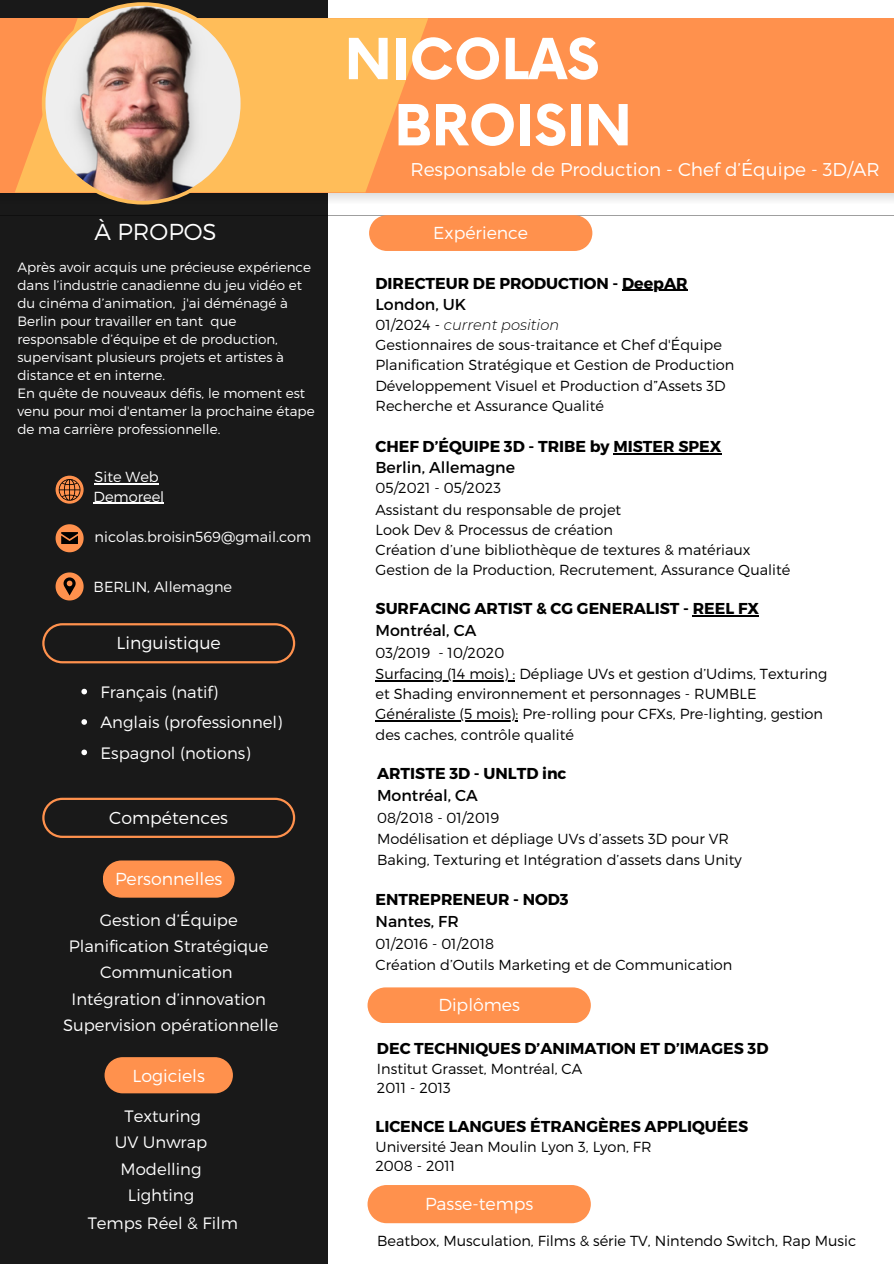
<style>
.page{position:relative;width:894px;height:1264px;background:#fff}
.page>*{position:absolute;margin:0;border:0;box-sizing:border-box;transform-origin:0 0}
.t1{font:700 55.05px "Now";color:#fff}
.t2{font:300 23.1px "Montserrat";color:#fff}
.t3{font:300 18.45px "Montserrat";color:#fff}
.t4{font:300 17.4px "Montserrat";color:#fff}
.t5{font:300 16.5px "Montserrat";color:#fff}
.t6{font:700 15.75px/21.3px "Montserrat";color:#010101}
.t7{font:15.75px "Montserrat";color:#010101}
.t8{font:300 14.55px/20.2px "Montserrat";color:#010101}
.t9{font:300 14.55px "Montserrat";color:#fff}
.t10{font:italic 300 14.55px "Montserrat";color:#010101}
.t11{font:300 13.5px/18px "Montserrat";color:#fff}
.s1{font-style:normal}
.s2{font-weight:400}
</style>
<div class="page">
<div style="left:0;top:0;width:328px;height:1263px;background:#191919"></div>
<svg style="left:56px;top:475px;width:28px;height:28px"></svg>
<svg style="left:0;top:192px;width:893px;height:13px"></svg>
<div style="left:369px;top:215px;width:223px;height:36px;background:#ff914d"></div>
<div style="left:367px;top:987px;width:223px;height:36px;background:#ff914d"></div>
<div style="left:367px;top:1185px;width:223px;height:38px;background:#ff914d"></div>
<div style="left:0;top:18px;width:893px;height:174px;background:#ff914d"></div>
<svg style="left:42px;top:623px;width:253px;height:40px"></svg>
<svg style="left:42px;top:797px;width:253px;height:41px"></svg>
<svg style="left:15px;top:18px;width:413px;height:174px;fill:#ffbd59"></svg>
<svg style="left:42px;top:2px;width:202px;height:202px;background:#bb9c86"></svg>
<svg style="left:56px;top:524px;width:28px;height:28px"></svg>
<svg style="left:56px;top:572px;width:28px;height:28px"></svg>
<svg style="left:58px;top:478px;width:23px;height:23px"></svg>
<hr style="left:613px;top:453px;width:108px;height:1px;background:#010101">
<svg style="left:81px;top:688px;width:6px;height:6px"></svg>
<svg style="left:81px;top:719px;width:6px;height:5px"></svg>
<svg style="left:81px;top:749px;width:6px;height:6px"></svg>
<hr style="left:692px;top:615px;width:67px;height:1px;background:#010101">
<hr style="left:375px;top:680px;width:140px;height:1px;background:#010101">
<hr style="left:375px;top:720px;width:143px;height:1px;background:#010101">
<hr style="left:622px;top:290px;width:65px;height:1px;background:#010101">
<svg style="left:103px;top:860px;width:131px;height:37px;background:#f08949"></svg>
<svg style="left:104px;top:1057px;width:129px;height:36px;background:#ef8849"></svg>
<hr style="left:95px;top:483px;width:64px;height:1px;background:#fff">
<hr style="left:94px;top:503px;width:70px;height:1px;background:#fff">
<p class="t2" style="left:95px;top:217px;width:124px">À PROPOS</p>
<p class="t11" style="left:17px;top:257px;width:295px">Après avoir acquis une précieuse expérience dans l’industrie canadienne du jeu vidéo et du cinéma d’animation, j'ai déménagé à Berlin pour travailler en tant que responsable d’équipe et de production, supervisant plusieurs projets et artistes à distance et en interne.</p>
<p class="t11" style="left:17px;top:383px;width:299px">En quête de nouveaux défis, le moment est venu pour moi d'entamer la prochaine étape de ma carrière professionnelle.</p>
<p class="t9" style="left:95px;top:467px;width:66px">Site Web</p>
<p class="t9" style="left:94px;top:487px;width:72px">Demoreel</p>
<p class="t9" style="left:95px;top:528px;width:218px">nicolas.broisin569@gmail.com</p>
<p class="t9" style="left:94px;top:577px;width:140px">BERLIN, Allemagne</p>
<p class="t4" style="left:117px;top:631px;width:106px">Linguistique</p>
<h5 class="t5" style="left:100px;top:681px;width:119px">Français (natif)</h5>
<h5 class="t5" style="left:100px;top:711px;width:183px">Anglais (professionnel)</h5>
<h5 class="t5" style="left:100px;top:742px;width:152px">Espagnol (notions)</h5>
<p class="t4" style="left:109px;top:806px;width:120px">Compétences</p>
<p class="t4" style="left:115px;top:867px;width:109px">Personnelles</p>
<h5 class="t5" style="left:100px;top:909px;width:139px">Gestion d’Équipe</h5>
<p class="t5" style="left:69px;top:935px;width:201px">Planification Stratégique</p>
<p class="t5" style="left:100px;top:961px;width:134px">Communication</p>
<p class="t5" style="left:72px;top:987px;width:196px">Intégration d’innovation</p>
<h3 class="t5" style="left:63px;top:1014px;width:217px">Supervision opérationnelle</h3>
<p class="t4" style="left:132px;top:1064px;width:74px">Logiciels</p>
<p class="t5" style="left:124px;top:1105px;width:78px">Texturing</p>
<h5 class="t5" style="left:115px;top:1131px;width:94px">UV Unwrap</h5>
<p class="t5" style="left:120px;top:1157px;width:82px">Modelling</p>
<p class="t5" style="left:128px;top:1184px;width:68px">Lighting</p>
<h4 class="t5" style="left:88px;top:1211px;width:152px">Temps Réel &amp; Film</h4>
<h1 class="t1" style="left:345px;top:30px;width:256px">NICOLAS</h1>
<h3 class="t1" style="left:394px;top:96px;width:239px">BROISIN</h3>
<h5 class="t3" style="left:410px;top:157px;width:470px">Responsable de Production - Chef d’Équipe - 3D/AR</h5>
<p class="t4" style="left:433px;top:221px;width:96px">Expérience</p>
<p class="t6" style="left:375px;top:272px;width:313px">DIRECTEUR DE PRODUCTION - DeepAR</p>
<h5 class="t7" style="left:375px;top:294px;width:92px">London, UK</h5>
<p class="t8" style="left:375px;top:334px;width:348px">Gestionnaires de sous-traitance et Chef d'Équipe</p>
<p class="t8" style="left:375px;top:354px;width:360px">Planification Stratégique et Gestion de Production</p>
<p class="t8" style="left:375px;top:374px;width:351px">Développement Visuel et Production d”Assets 3D</p>
<p class="t8" style="left:375px;top:395px;width:230px">Recherche et Assurance Qualité</p>
<p class="t10" style="left:375px;top:315px;width:185px"><span class="s1">01/2024 -</span> current position</p>
<p class="t6" style="left:375px;top:435px;width:347px">CHEF D’ÉQUIPE 3D - TRIBE by MISTER SPEX<br><span class="s2">Berlin, Allemagne</span></p>
<p class="t8" style="left:375px;top:477px;width:127px">05/2021 - 05/2023</p>
<p class="t8" style="left:375px;top:498px;width:247px">Assistant du responsable de projet</p>
<h3 class="t8" style="left:375px;top:519px;width:239px">Look Dev &amp; Processus de création</h3>
<h3 class="t8" style="left:375px;top:539px;width:376px">Création d’une bibliothèque de textures &amp; matériaux</h3>
<h5 class="t8" style="left:375px;top:559px;width:416px">Gestion de la Production, Recrutement, Assurance Qualité</h5>
<h5 class="t6" style="left:375px;top:597px;width:385px">SURFACING ARTIST &amp; CG GENERALIST - REEL FX<br><span class="s2">Montréal, CA</span></h5>
<h3 class="t8" style="left:375px;top:662px;width:453px">Surfacing (14 mois) : Dépliage UVs et gestion d’Udims, Texturing et Shading environnement et personnages - RUMBLE</h3>
<h5 class="t8" style="left:375px;top:703px;width:449px">Généraliste (5 mois): Pre-rolling pour CFXs, Pre-lighting, gestion des caches, contrôle qualité</h5>
<p class="t8" style="left:375px;top:641px;width:130px">03/2019 - 10/2020</p>
<h3 class="t6" style="left:377px;top:762px;width:191px">ARTISTE 3D - UNLTD inc<br><span class="s2">Montréal, CA</span></h3>
<h5 class="t8" style="left:377px;top:828px;width:353px">Modélisation et dépliage UVs d’assets 3D pour VR</h5>
<p class="t8" style="left:377px;top:848px;width:366px">Baking, Texturing et Intégration d’assets dans Unity</p>
<p class="t8" style="left:377px;top:806px;width:124px">08/2018 - 01/2019</p>
<h4 class="t6" style="left:375px;top:888px;width:195px">ENTREPRENEUR - NOD3<br><span class="s2">Nantes, FR</span></h4>
<p class="t8" style="left:375px;top:954px;width:358px">Création d’Outils Marketing et de Communication</p>
<p class="t8" style="left:375px;top:932px;width:120px">01/2016 - 01/2018</p>
<h2 class="t4" style="left:438px;top:993px;width:83px">Diplômes</h2>
<h5 class="t6" style="left:377px;top:1036px;width:393px">DEC TECHNIQUES D’ANIMATION ET D’IMAGES 3D</h5>
<h3 class="t8" style="left:377px;top:1057px;width:207px">Institut Grasset, Montréal, CA</h3>
<p class="t8" style="left:377px;top:1076px;width:75px">2011 - 2013</p>
<h5 class="t6" style="left:375px;top:1114px;width:374px">LICENCE LANGUES ÉTRANGÈRES APPLIQUÉES</h5>
<h5 class="t8" style="left:375px;top:1135px;width:277px">Université Jean Moulin Lyon 3, Lyon, FR</h5>
<h5 class="t8" style="left:375px;top:1154px;width:81px">2008 - 2011</h5>
<p class="t4" style="left:425px;top:1192px;width:110px">Passe-temps</p>
<h1 class="t8" style="left:377px;top:1230px;width:480px">Beatbox, Musculation, Films &amp; série TV, Nintendo Switch, Rap Music</h1>
</div>
